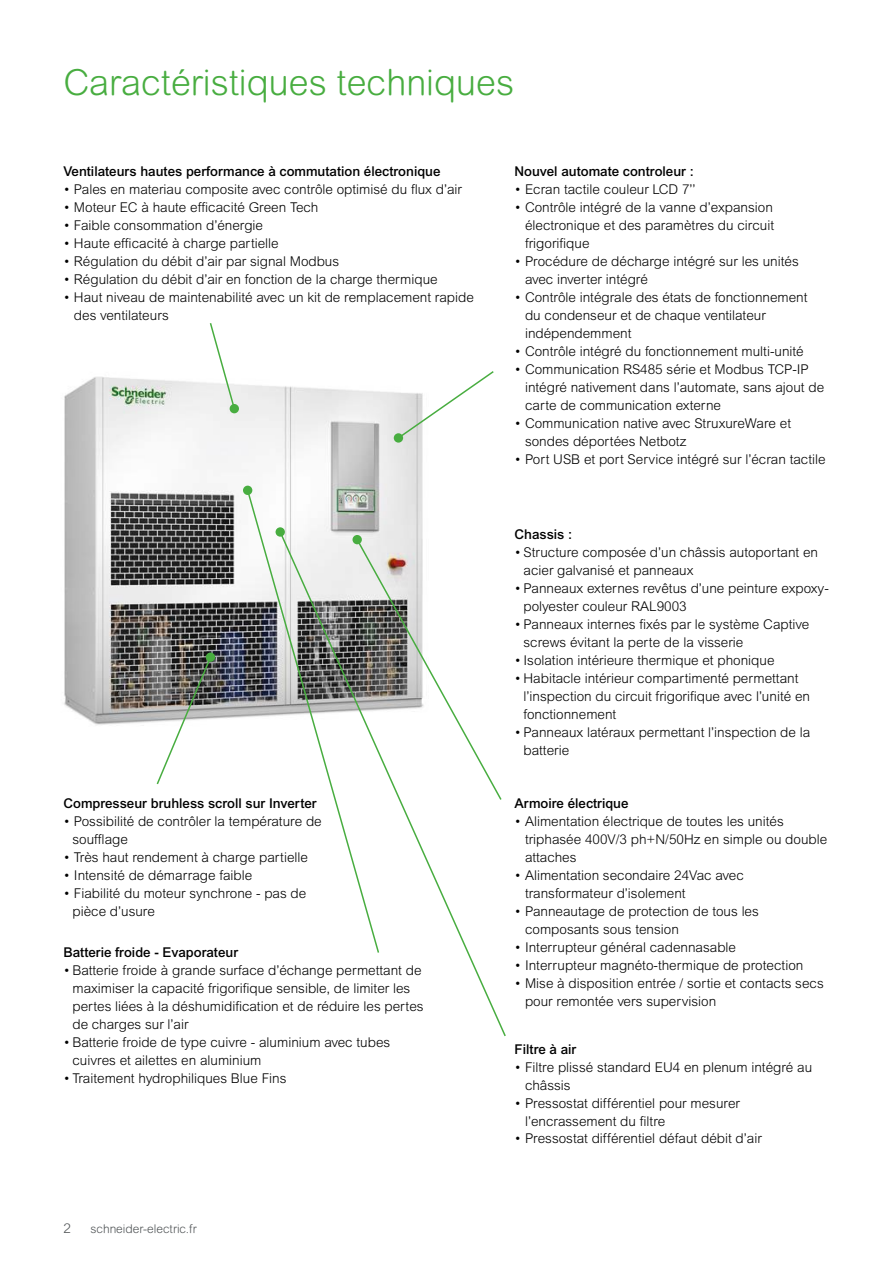
<style>
.page{position:relative;width:893px;height:1263px;background:#fff}
.page>*{position:absolute;margin:0;border:0;box-sizing:border-box;transform-origin:0 0}
.t1{font:300 36px "Arial Rounded MT Std";color:#48ad40}
.t2{font:300 13.5px/18px "Arial MT Std";color:#000}
.t3{font:500 13.5px "Arial MT Std";color:#000}
.t4{font:300 13.5px "Arial MT Std";color:#505456}
.t5{font:300 12px "Arial Rounded MT Std";color:#505456}
</style>
<div class="page">
<img style="left:64px;top:377px;width:359px;height:348px">
<div style="left:230px;top:404px;width:9px;height:9px;background:#48ad40;border-radius:50%"></div>
<svg style="left:394px;top:433px;width:9px;height:10px"></svg>
<div style="left:243px;top:486px;width:9px;height:9px;background:#48ad40;border-radius:50%"></div>
<div style="left:206px;top:652px;width:9px;height:10px;background:#48ad40;border-radius:50%"></div>
<svg style="left:209px;top:323px;width:27px;height:87px"></svg>
<svg style="left:396px;top:371px;width:98px;height:69px"></svg>
<svg style="left:380px;top:530px;width:126px;height:507px"></svg>
<svg style="left:155px;top:655px;width:57px;height:130px"></svg>
<svg style="left:246px;top:488px;width:134px;height:465px"></svg>
<h1 class="t1" style="left:63px;top:61px;width:452px">Caractéristiques techniques</h1>
<p class="t3" style="left:63px;top:163px;width:379px">Ventilateurs hautes performance à commutation électronique</p>
<p class="t2" style="left:63px;top:180px;width:400px">• Pales en materiau composite avec contrôle optimisé du flux d’air</p>
<p class="t2" style="left:63px;top:198px;width:256px">• Moteur EC à haute efficacité Green Tech</p>
<p class="t2" style="left:63px;top:216px;width:201px">• Faible consommation d’énergie</p>
<p class="t2" style="left:63px;top:234px;width:217px">• Haute efficacité à charge partielle</p>
<p class="t2" style="left:63px;top:252px;width:277px">• Régulation du débit d’air par signal Modbus</p>
<p class="t2" style="left:63px;top:270px;width:376px">• Régulation du débit d’air en fonction de la charge thermique</p>
<p class="t2" style="left:74px;top:288px;width:402px;text-indent:-11px">• Haut niveau de maintenabilité avec un kit de remplacement rapide des ventilateurs</p>
<p class="t3" style="left:63px;top:795px;width:255px">Compresseur bruhless scroll sur Inverter</p>
<p class="t2" style="left:72px;top:812px;width:251px;text-indent:-9px">• Possibilité de contrôler la température de soufflage</p>
<p class="t2" style="left:63px;top:848px;width:246px">• Très haut rendement à charge partielle</p>
<p class="t2" style="left:63px;top:866px;width:190px">• Intensité de démarrage faible</p>
<p class="t2" style="left:72px;top:884px;width:235px;text-indent:-9px">• Fiabilité du moteur synchrone - pas de pièce d’usure</p>
<p class="t3" style="left:63px;top:944px;width:176px">Batterie froide - Evaporateur</p>
<p class="t2" style="left:72px;top:961px;width:353px;text-indent:-9px">• Batterie froide à grande surface d’échange permettant de maximiser la capacité frigorifique sensible, de limiter les pertes liées à la déshumidification et de réduire les pertes de charges sur l’air</p>
<p class="t2" style="left:72px;top:1033px;width:319px;text-indent:-9px">• Batterie froide de type cuivre - aluminium avec tubes cuivres et ailettes en aluminium</p>
<p class="t2" style="left:63px;top:1069px;width:225px">• Traitement hydrophiliques Blue Fins</p>
<p class="t4" style="left:63px;top:1221px;width:9px">2</p>
<p class="t5" style="left:91px;top:1222px;width:108px">schneider-electric.fr</p>
<p class="t3" style="left:514px;top:163px;width:181px">Nouvel automate controleur :</p>
<p class="t2" style="left:514px;top:180px;width:183px">• Ecran tactile couleur LCD 7’’</p>
<p class="t2" style="left:525px;top:198px;width:251px;text-align:justify;text-indent:-11px">• Contrôle intégré de la vanne d’expansion électronique et des paramètres du circuit frigorifique</p>
<p class="t2" style="left:525px;top:252px;width:275px;text-indent:-11px">• Procédure de décharge intégré sur les unités avec inverter intégré</p>
<p class="t2" style="left:525px;top:288px;width:284px;text-indent:-11px">• Contrôle intégrale des états de fonctionnement du condenseur et de chaque ventilateur indépendemment</p>
<p class="t2" style="left:514px;top:342px;width:291px">• Contrôle intégré du fonctionnement multi-unité</p>
<p class="t2" style="left:525px;top:360px;width:301px;text-indent:-11px">• Communication RS485 série et Modbus TCP-IP intégré nativement dans l’automate, sans ajout de carte de communication externe</p>
<p class="t2" style="left:525px;top:414px;width:268px;text-indent:-11px">• Communication native avec StruxureWare et sondes déportées Netbotz</p>
<p class="t2" style="left:514px;top:450px;width:313px">• Port USB et port Service intégré sur l’écran tactile</p>
<p class="t3" style="left:514px;top:526px;width:59px">Chassis :</p>
<p class="t2" style="left:523px;top:543px;width:296px;text-indent:-9px">• Structure composée d’un châssis autoportant en acier galvanisé et panneaux</p>
<p class="t2" style="left:523px;top:579px;width:307px;text-indent:-9px">• Panneaux externes revêtus d’une peinture expoxy&shy;polyester couleur RAL9003</p>
<p class="t2" style="left:523px;top:615px;width:287px;text-indent:-9px">• Panneaux internes fixés par le système Captive screws évitant la perte de la visserie</p>
<p class="t2" style="left:514px;top:651px;width:261px">• Isolation intérieure thermique et phonique</p>
<p class="t2" style="left:523px;top:669px;width:288px;text-indent:-9px">• Habitacle intérieur compartimenté permettant l’inspection du circuit frigorifique avec l’unité en fonctionnement</p>
<p class="t2" style="left:523px;top:723px;width:288px;text-indent:-9px">• Panneaux latéraux permettant l’inspection de la batterie</p>
<p class="t3" style="left:514px;top:795px;width:116px">Armoire électrique</p>
<p class="t2" style="left:525px;top:812px;width:304px;text-indent:-11px">• Alimentation électrique de toutes les unités triphasée 400V/3 ph+N/50Hz en simple ou double attaches</p>
<p class="t2" style="left:525px;top:866px;width:220px;text-indent:-11px">• Alimentation secondaire 24Vac avec transformateur d’isolement</p>
<p class="t2" style="left:525px;top:902px;width:235px;text-indent:-11px">• Panneautage de protection de tous les composants sous tension</p>
<p class="t2" style="left:514px;top:938px;width:223px">• Interrupteur général cadennasable</p>
<p class="t2" style="left:514px;top:956px;width:290px">• Interrupteur magnéto-thermique de protection</p>
<p class="t2" style="left:525px;top:974px;width:300px;text-indent:-11px">• Mise à disposition entrée / sortie et contacts secs pour remontée vers supervision</p>
<p class="t3" style="left:514px;top:1041px;width:63px">Filtre à air</p>
<p class="t2" style="left:525px;top:1058px;width:289px;text-indent:-11px">• Filtre plissé standard EU4 en plenum intégré au châssis</p>
<p class="t2" style="left:525px;top:1094px;width:217px;text-indent:-11px">• Pressostat différentiel pour mesurer l’encrassement du filtre</p>
<p class="t2" style="left:514px;top:1130px;width:249px">• Pressostat différentiel défaut débit d’air</p>
</div>
